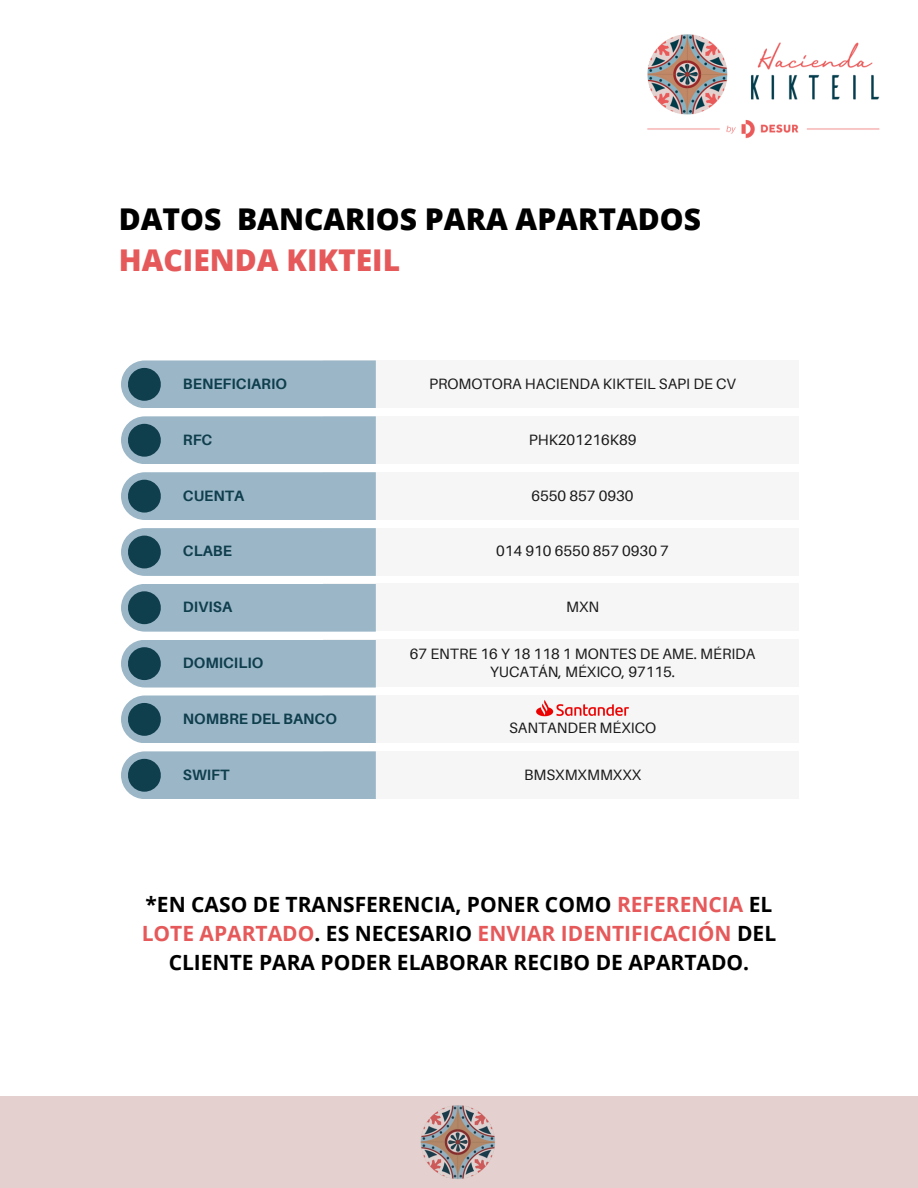
<style>
.page{position:relative;width:918px;height:1188px;background:#fff}
.page>*{position:absolute;margin:0;border:0;box-sizing:border-box;transform-origin:0 0}
.t1{font:800 30px/41.7px "Open Sans";color:#000}
.t2{font:700 21px/29.2px "Open Sans";color:#000;text-align:center}
.t3{font:15px/18px "Aileron";color:#191919;text-align:center}
.t4{font:700 15px "Aileron";color:#0f3e4d}
.s1{color:#e6595a}
</style>
<div class="page">
<div style="left:0;top:1096px;width:918px;height:92px;background:#e4d1cf"></div>
<div style="left:323px;top:360px;width:476px;height:48px;background:#f6f6f6"></div>
<svg style="left:121px;top:360px;width:255px;height:48px;background:#93b0c0"></svg>
<div style="left:323px;top:416px;width:476px;height:48px;background:#f6f6f6"></div>
<svg style="left:121px;top:416px;width:255px;height:48px;background:#93b0c0"></svg>
<div style="left:323px;top:472px;width:476px;height:47px;background:#f6f6f6"></div>
<svg style="left:121px;top:472px;width:255px;height:48px;background:#93afc0"></svg>
<div style="left:323px;top:528px;width:476px;height:47px;background:#f6f6f6"></div>
<svg style="left:121px;top:528px;width:255px;height:48px;background:#93afc0"></svg>
<div style="left:323px;top:584px;width:476px;height:47px;background:#f6f6f6"></div>
<svg style="left:121px;top:584px;width:255px;height:48px;background:#93b0c0"></svg>
<div style="left:323px;top:640px;width:476px;height:47px;background:#f6f6f6"></div>
<svg style="left:121px;top:640px;width:255px;height:47px;background:#92aebf"></svg>
<div style="left:323px;top:695px;width:476px;height:48px;background:#f6f6f6"></div>
<svg style="left:121px;top:695px;width:255px;height:48px;background:#93b0c0"></svg>
<div style="left:323px;top:751px;width:476px;height:48px;background:#f6f6f6"></div>
<svg style="left:121px;top:751px;width:255px;height:48px;background:#93b0c0"></svg>
<img style="left:647px;top:34px;width:233px;height:105px">
<img style="left:536px;top:700px;width:93px;height:17px">
<img style="left:420px;top:1105px;width:75px;height:74px">
<p class="t1" style="left:119px;top:197px;width:584px">DATOS BANCARIOS PARA APARTADOS<br><span class="s1">HACIENDA KIKTEIL</span></p>
<p class="t4" style="left:183px;top:374px;width:105px">BENEFICIARIO</p>
<p class="t3" style="left:429px;top:374px;width:308px">PROMOTORA HACIENDA KIKTEIL SAPI DE CV</p>
<p class="t4" style="left:183px;top:430px;width:31px">RFC</p>
<p class="t3" style="left:529px;top:430px;width:109px">PHK201216K89</p>
<p class="t4" style="left:183px;top:486px;width:63px">CUENTA</p>
<p class="t3" style="left:532px;top:486px;width:104px">6550 857 0930</p>
<p class="t4" style="left:183px;top:542px;width:51px">CLABE</p>
<p class="t3" style="left:496px;top:542px;width:174px">014 910 6550 857 0930 7</p>
<p class="t4" style="left:183px;top:598px;width:51px">DIVISA</p>
<p class="t4" style="left:183px;top:654px;width:82px">DOMICILIO</p>
<p class="t3" style="left:566px;top:598px;width:35px">MXN</p>
<p class="t3" style="left:410px;top:645px;width:347px">67 ENTRE 16 Y 18 118 1 MONTES DE AME. MÉRIDA<br>YUCATÁN, MÉXICO, 97115.</p>
<p class="t4" style="left:183px;top:709px;width:155px">NOMBRE DEL BANCO</p>
<p class="t3" style="left:509px;top:718px;width:149px">SANTANDER MÉXICO</p>
<p class="t4" style="left:183px;top:765px;width:48px">SWIFT</p>
<p class="t3" style="left:524px;top:765px;width:118px">BMSXMXMMXXX</p>
<p class="t2" style="left:142px;top:889px;width:636px">*EN CASO DE TRANSFERENCIA, PONER COMO <span class="s1">REFERENCIA</span> EL<br><span class="s1">LOTE APARTADO</span>. ES NECESARIO <span class="s1">ENVIAR IDENTIFICACIÓN</span> DEL<br>CLIENTE PARA PODER ELABORAR RECIBO DE APARTADO.</p>
</div>
